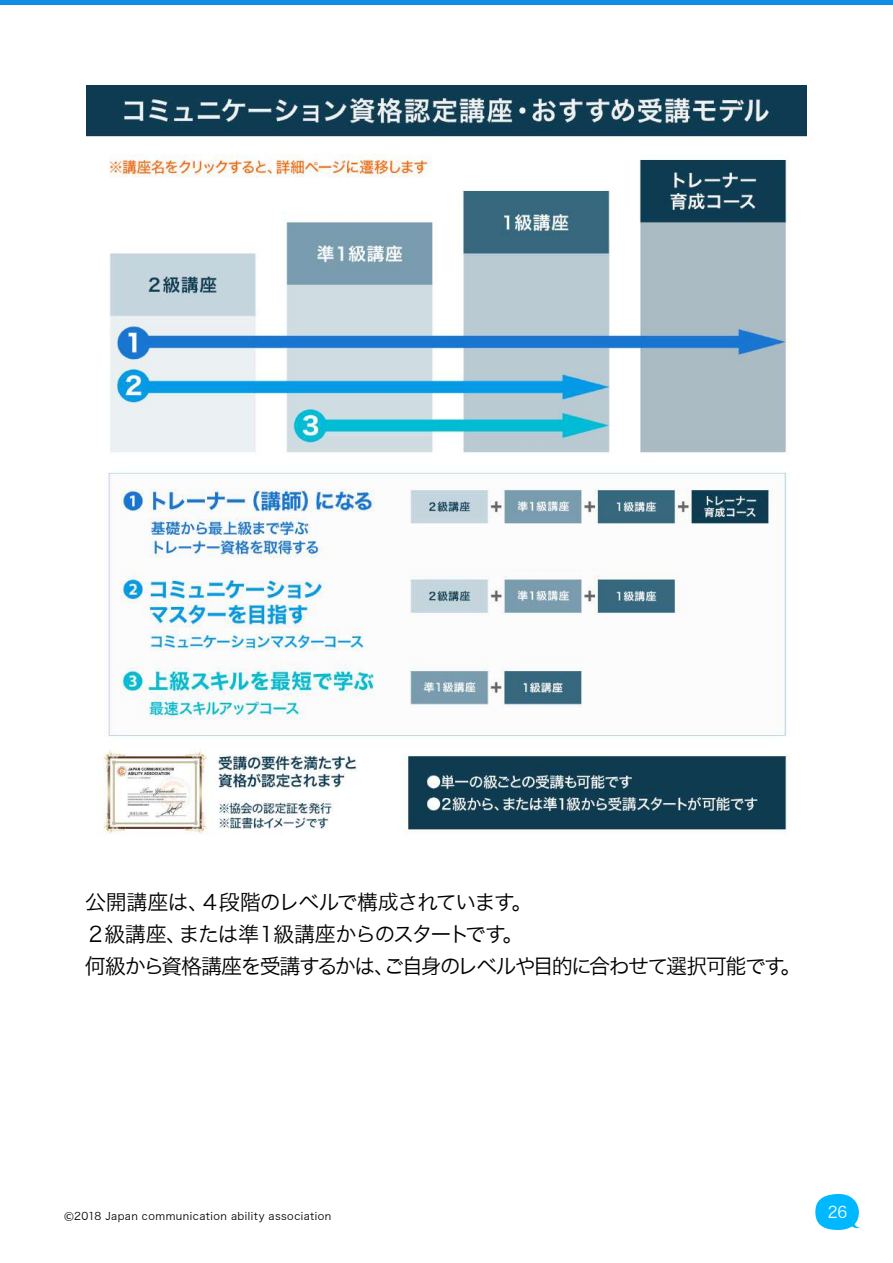
<style>
.page{position:relative;width:893px;height:1263px;background:#fff}
.page>*{position:absolute;margin:0;border:0;box-sizing:border-box;transform-origin:0 0}
.t1{font:21px "Hiragino Kaku W3 90 msp RKSJ H";letter-spacing:-.07em;color:#000}
.t2{font:21px/32px "Hiragino Kaku W3 90 msp RKSJ H";letter-spacing:-.05em;color:#000}
.t3{font:15.75px "Hiragino Kaku W3 90 msp RKSJ H";color:#fff;scale:.95 1}
.t4{font:10.5px "Hiragino Kaku W3 90 msp RKSJ H";letter-spacing:.045em;color:#000}
.s1{font-family:"Meiryo"}
</style>
<div class="page">
<hr style="left:0;top:0;width:893px;height:4px;background:#118de3">
<svg style="left:815px;top:1193px;width:45px;height:37px"></svg>
<img style="left:86px;top:85px;width:721px;height:749px">
<p class="t2" style="left:502px;top:887px;width:22px;text-indent:-417px">公開講座は４、段階のレベルで構成されています。</p>
<p class="t1" style="left:512px;top:892px;width:22px">。</p>
<p class="t1" style="left:179px;top:924px;width:82px">または準</p>
<p class="t1" style="left:85px;top:924px;width:104px">２級講座、</p>
<p class="t1" style="left:273px;top:924px;width:235px">級講座からのスタートです</p>
<p class="t1" style="left:256px;top:924px;width:22px">１</p>
<p class="t1" style="left:85px;top:955px;width:702px">何級から資格講座を受講するかはご自身のレベルや目的に合わせて選択可能です</p>
<p class="t1" style="left:781px;top:955px;width:22px">。</p>
<p class="t1" style="left:374px;top:955px;width:22px">、</p>
<p class="t4" style="left:64px;top:1211px;width:269px"><span class="s1">©</span>2018 Japan communication ability association</p>
<p class="t3" style="left:828px;top:1204px;width:22px">26</p>
</div>
